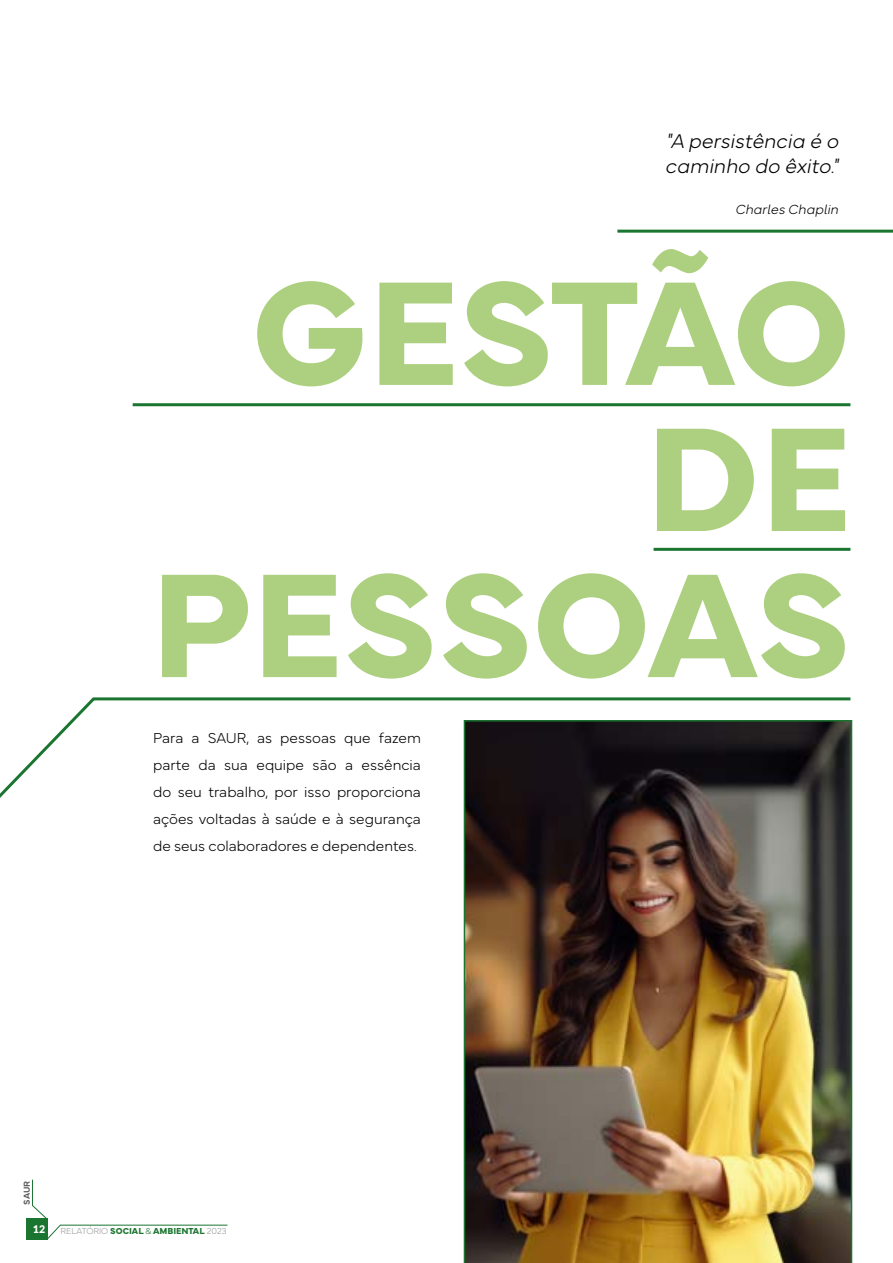
<style>
.page{position:relative;width:893px;height:1263px;background:#fff}
.page>*{position:absolute;margin:0;border:0;box-sizing:border-box;transform-origin:0 0}
.t1{font:700 154.2px/146.1px "Mundial";color:#add080;text-align:right}
.t2{font:italic 100 20.7px/24.8px "Mundial";color:#000}
.t3{font:100 15px/27px "Mundial";color:#000;text-align:justify}
.t4{font:italic 100 13.8px "Mundial";color:#000}
.t5{font:900 10.5px "Lato";color:#fff}
.t6{font:700 9px "Mundial";color:#1a7530}
.t7{font:600 9px "Mundial";color:#575756}
.s1{font-weight:100;color:#98969b}
.s2{font-weight:100}
</style>
<div class="page">
<svg style="left:0;top:697px;width:614px;height:314px"></svg>
<hr style="left:133px;top:403px;width:717px;height:3px;background:#1a7530">
<svg style="left:614px;top:229px;width:279px;height:881px"></svg>
<img style="left:464px;top:720px;width:388px;height:543px">
<div style="left:26px;top:1218px;width:21px;height:22px;background:#1a7530"></div>
<svg style="left:32px;top:1179px;width:196px;height:61px"></svg>
<h2 class="t2" style="left:665px;top:126px;width:175px">"A persistência é o caminho do êxito."</h2>
<p class="t4" style="left:735px;top:198px;width:105px">Charles Chaplin</p>
<h1 class="t1" style="left:150px;top:246px;width:702px">GESTÃO<br>DE<br>PESSOAS</h1>
<p class="t3" style="left:153px;top:723px;width:269px">Para a SAUR, as pessoas que fazem parte da sua equipe são a essência do seu trabalho, por isso proporciona ações voltadas à saúde e à segurança de seus colaboradores e dependentes.</p>
<p class="t7" style="left:20px;top:1205px;width:25px;rotate:-90deg">SAUR</p>
<p class="t5" style="left:33px;top:1223px;width:14px">12</p>
<p class="t6" style="left:60px;top:1224px;width:168px"><span class="s1">RELATÓRIO</span> SOCIAL <span class="s2">&amp;</span> AMBIENTAL <span class="s1">2023</span></p>
</div>
